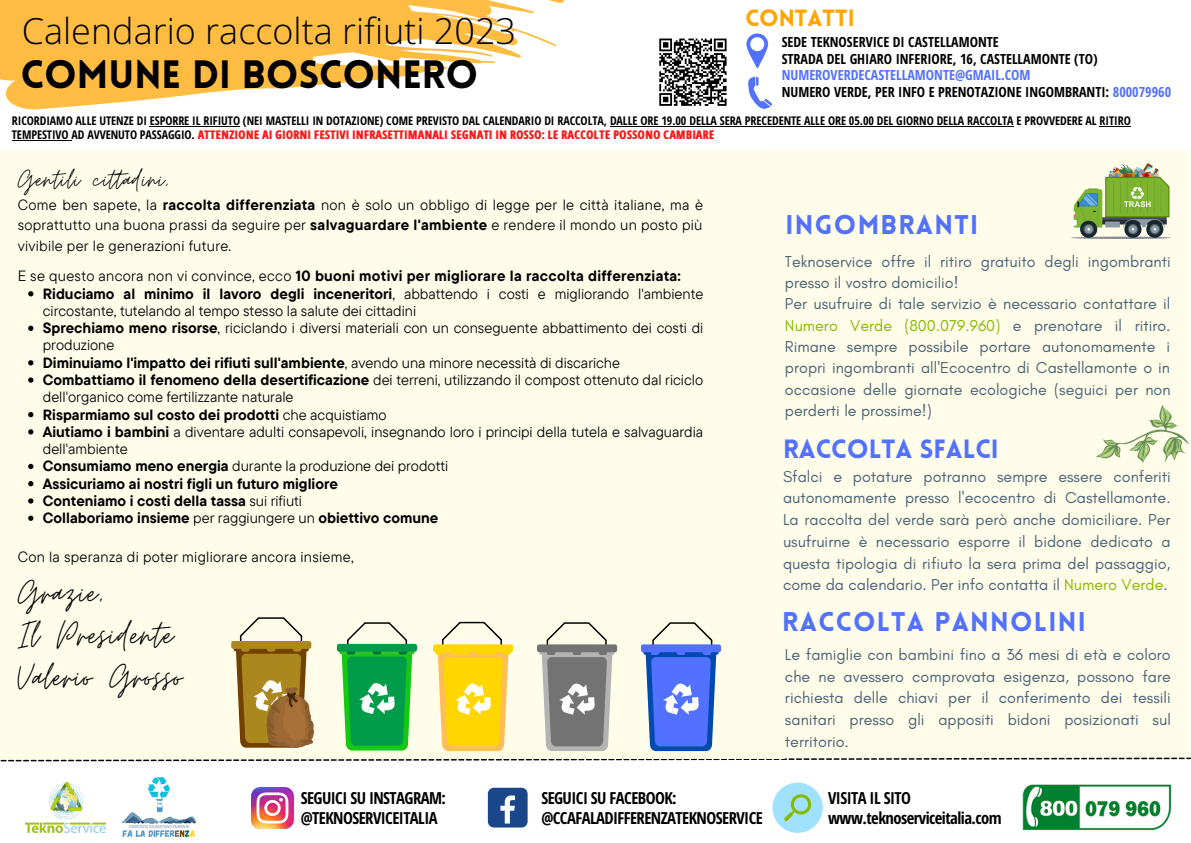
<style>
.page{position:relative;width:1191px;height:843px;background:#fff}
.page>*{position:absolute;margin:0;border:0;box-sizing:border-box;transform-origin:0 0}
.t1{font:41.9px "Moon Time";letter-spacing:.02em;color:#000}
.t2{font:900 38.6px "Lovelo";color:#000}
.t3{font:300 36px "Open Sans Hebrew";color:#000}
.t4{font:31.4px "Moon Time";letter-spacing:.02em;color:#000}
.t5{font:900 26.5px "Lovelo";letter-spacing:.05em;color:#5271ff}
.t6{font:900 25.8px "Lovelo";color:#5271ff}
.t7{font:900 23px "Lovelo";color:#ffa500}
.t8{font:700 16.6px "Open Sans Hebrew Condensed";letter-spacing:-.035em;color:#000}
.t9{font:16.1px/21.8px "Glacial Indifference";color:#4a6376;text-align:justify}
.t10{font:14.8px/17.2px "TT Commons Pro";color:#000}
.t11{font:700 14.8px "TT Commons Pro";color:#000}
.t12{font:700 14.8px "TT Commons Pro";letter-spacing:.02em;color:#000}
.t13{font:14.8px "TT Commons Pro";letter-spacing:.02em;color:#000}
.t14{font:700 14px "Open Sans Hebrew Condensed";color:#000}
.t15{font:700 14px "Open Sans Hebrew Condensed";color:#5271ff}
.t16{font:700 12px/14.2px "Open Sans Hebrew Condensed";letter-spacing:-.005em;color:#000}
.s1{color:#5271ff}
.s2{font-weight:800;color:#ff1616}
.s3{font-weight:700}
.s4{font-weight:400}
.s5{color:#88b800}
</style>
<div class="page">
<img style="left:26px;top:782px;width:79px;height:49px">
<div style="left:772px;top:782px;width:50px;height:50px;background:#a0e1fd;border-radius:50%"></div>
<svg style="left:784px;top:794px;width:28px;height:27px"></svg>
<img style="left:252px;top:787px;width:41px;height:41px">
<div style="left:488px;top:787px;width:39px;height:40px;background:#1a4789;border-radius:6px"></div>
<svg style="left:500px;top:795px;width:15px;height:28px"></svg>
<div style="left:773px;top:149px;width:415px;height:608px;background:#fffdea"></div>
<svg style="left:0;top:757px;width:1190px;height:4px"></svg>
<img style="left:1022px;top:784px;width:148px;height:47px">
<img style="left:121px;top:777px;width:76px;height:60px">
<img style="left:1071px;top:163px;width:99px;height:76px">
<img style="left:1096px;top:405px;width:91px;height:57px">
<div style="left:0;top:150px;width:784px;height:609px;background:#fffdea"></div>
<svg style="left:28px;top:291px;width:5px;height:5px"></svg>
<svg style="left:28px;top:325px;width:5px;height:6px"></svg>
<svg style="left:28px;top:360px;width:5px;height:5px"></svg>
<svg style="left:28px;top:377px;width:5px;height:5px"></svg>
<svg style="left:28px;top:412px;width:5px;height:5px"></svg>
<svg style="left:28px;top:429px;width:5px;height:5px"></svg>
<svg style="left:28px;top:463px;width:5px;height:6px"></svg>
<svg style="left:28px;top:481px;width:5px;height:5px"></svg>
<svg style="left:28px;top:498px;width:5px;height:5px"></svg>
<svg style="left:28px;top:515px;width:5px;height:5px"></svg>
<svg style="left:231px;top:617px;width:82px;height:130px"></svg>
<svg style="left:337px;top:622px;width:80px;height:128px"></svg>
<svg style="left:433px;top:621px;width:80px;height:129px"></svg>
<svg style="left:537px;top:622px;width:80px;height:128px"></svg>
<svg style="left:641px;top:622px;width:80px;height:128px"></svg>
<hr style="left:150px;top:126px;width:90px;height:1px;background:#000">
<hr style="left:610px;top:126px;width:403px;height:1px;background:#000">
<hr style="left:1099px;top:126px;width:31px;height:1px;background:#000">
<hr style="left:12px;top:140px;width:60px;height:1px;background:#000">
<svg style="left:0;top:0;width:564px;height:109px;fill:#ffbc43"></svg>
<svg style="left:746px;top:33px;width:22px;height:36px"></svg>
<svg style="left:750px;top:37px;width:14px;height:14px"></svg>
<svg style="left:748px;top:77px;width:24px;height:32px"></svg>
<svg style="left:659px;top:38px;width:68px;height:68px"></svg>
<p class="t3" style="left:22px;top:5px;width:496px">Calendario raccolta rifiuti 2023</p>
<p class="t2" style="left:21px;top:59px;width:459px">COMUNE DI BOSCONERO</p>
<p class="t7" style="left:745px;top:9px;width:111px">CONTATTI</p>
<p class="t14" style="left:781px;top:32px;width:218px">SEDE TEKNOSERVICE DI CASTELLAMONTE</p>
<p class="t14" style="left:781px;top:49px;width:317px">STRADA DEL GHIARO INFERIORE, 16, CASTELLAMONTE (TO)</p>
<p class="t15" style="left:781px;top:65px;width:250px">NUMEROVERDECASTELLAMONTE@GMAIL.COM</p>
<p class="t14" style="left:781px;top:82px;width:391px">NUMERO VERDE, PER INFO E PRENOTAZIONE INGOMBRANTI: <span class="s1">800079960</span></p>
<p class="t16" style="left:12px;top:113px;width:1120px">RICORDIAMO ALLE UTENZE DI ESPORRE IL RIFIUTO (NEI MASTELLI IN DOTAZIONE) COME PREVISTO DAL CALENDARIO DI RACCOLTA, DALLE ORE 19.00 DELLA SERA PRECEDENTE ALLE ORE 05.00 DEL GIORNO DELLA RACCOLTA E PROVVEDERE AL RITIRO<br>TEMPESTIVO AD AVVENUTO PASSAGGIO. <span class="s2">ATTENZIONE AI GIORNI FESTIVI INFRASETTIMANALI SEGNATI IN ROSSO: LE RACCOLTE POSSONO CAMBIARE</span></p>
<p class="t4" style="left:18px;top:160px;width:153px">Gentili cit adini,</p>
<p class="t10" style="left:18px;top:194px;width:686px;line-height:20.2px;text-align:justify">Come ben sapete, la <span class="s3">raccolta differenziata</span> non è solo un obbligo di legge per le città italiane, ma è soprattutto una buona prassi da seguire per <span class="s3">salvaguardare l'ambiente</span> e rendere il mondo un posto più vivibile per le generazioni future.</p>
<p class="t12" style="left:18px;top:266px;width:664px"><span class="s4">E se questo ancora non vi convince, ecco</span> 10 buoni motivi per migliorare la raccolta differenziata:</p>
<p class="t10" style="left:43px;top:284px;width:662px"><span class="s3">Riduciamo al minimo il lavoro degli inceneritori</span>, abbattendo i costi e migliorando l'ambiente circostante, tutelando al tempo stesso la salute dei cittadini</p>
<p class="t10" style="left:43px;top:319px;width:662px"><span class="s3">Sprechiamo meno risorse</span>, riciclando i diversi materiali con un conseguente abbattimento dei costi di produzione</p>
<p class="t11" style="left:43px;top:353px;width:578px">Diminuiamo l'impatto dei rifiuti sull'ambiente<span class="s4">, avendo una minore necessità di discariche</span></p>
<p class="t10" style="left:43px;top:371px;width:661px"><span class="s3">Combattiamo il fenomeno della desertificazione</span> dei terreni, utilizzando il compost ottenuto dal riciclo dell'organico come fertilizzante naturale</p>
<p class="t11" style="left:43px;top:404px;width:345px">Risparmiamo sul costo dei prodotti <span class="s4">che acquistiamo</span></p>
<p class="t10" style="left:43px;top:422px;width:662px"><span class="s3">Aiutiamo i bambini</span> a diventare adulti consapevoli, insegnando loro i principi della tutela e salvaguardia dell'ambiente</p>
<p class="t10" style="left:43px;top:457px;width:407px"><span class="s3">Consumiamo meno energia</span> durante la produzione dei prodotti</p>
<p class="t11" style="left:43px;top:473px;width:296px">Assicuriamo ai nostri figli un futuro migliore</p>
<p class="t11" style="left:43px;top:491px;width:261px">Conteniamo i costi della tassa <span class="s4">sui rifiuti</span></p>
<p class="t11" style="left:43px;top:508px;width:397px">Collaboriamo insieme <span class="s4">per raggiungere un</span> obiettivo comune</p>
<p class="t13" style="left:18px;top:547px;width:337px">Con la speranza di poter migliorare ancora insieme,</p>
<p class="t1" style="left:18px;top:567px;width:87px">Grazie,</p>
<p class="t1" style="left:18px;top:609px;width:157px">Il Presidente</p>
<p class="t1" style="left:18px;top:650px;width:166px">Valerio Grosso</p>
<p class="t8" style="left:301px;top:786px;width:147px">SEGUICI SU INSTAGRAM:</p>
<p class="t8" style="left:301px;top:806px;width:138px">@TEKNOSERVICEITALIA</p>
<p class="t8" style="left:541px;top:786px;width:137px">SEGUICI SU FACEBOOK:</p>
<p class="t8" style="left:541px;top:806px;width:223px">@CCAFALADIFFERENZATEKNOSERVICE</p>
<p class="t5" style="left:785px;top:213px;width:194px">INGOMBRANTI</p>
<p class="t9" style="left:784px;top:250px;width:387px;line-height:21.3px">Teknoservice offre il ritiro gratuito degli ingombranti presso il vostro domicilio!</p>
<p class="t9" style="left:784px;top:293px;width:387px;line-height:21.3px">Per usufruire di tale servizio è necessario contattare il <span class="s5">Numero Verde (800.079.960)</span> e prenotare il ritiro.<br>Rimane sempre possibile portare autonomamente i propri ingombranti all'Ecocentro di Castellamonte o in occasione delle giornate ecologiche (seguici per non perderti le prossime!)</p>
<p class="t6" style="left:783px;top:438px;width:217px">RACCOLTA SFALCI</p>
<p class="t9" style="left:783px;top:465px;width:389px">Sfalci e potature potranno sempre essere conferiti autonomamente presso l'ecocentro di Castellamonte.<br>La raccolta del verde sarà però anche domiciliare. Per usufruirne è necessario esporre il bidone dedicato a questa tipologia di rifiuto la sera prima del passaggio, come da calendario. Per info contatta il <span class="s5">Numero Verde</span>.</p>
<p class="t5" style="left:782px;top:611px;width:305px">RACCOLTA PANNOLINI</p>
<p class="t9" style="left:784px;top:643px;width:387px">Le famiglie con bambini fino a 36 mesi di età e coloro che ne avessero comprovata esigenza, possono fare richiesta delle chiavi per il conferimento dei tessili sanitari presso gli appositi bidoni posizionati sul territorio.</p>
<p class="t8" style="left:828px;top:786px;width:84px">VISITA IL SITO</p>
<p class="t8" style="left:828px;top:806px;width:175px">www.teknoserviceitalia.com</p>
</div>
